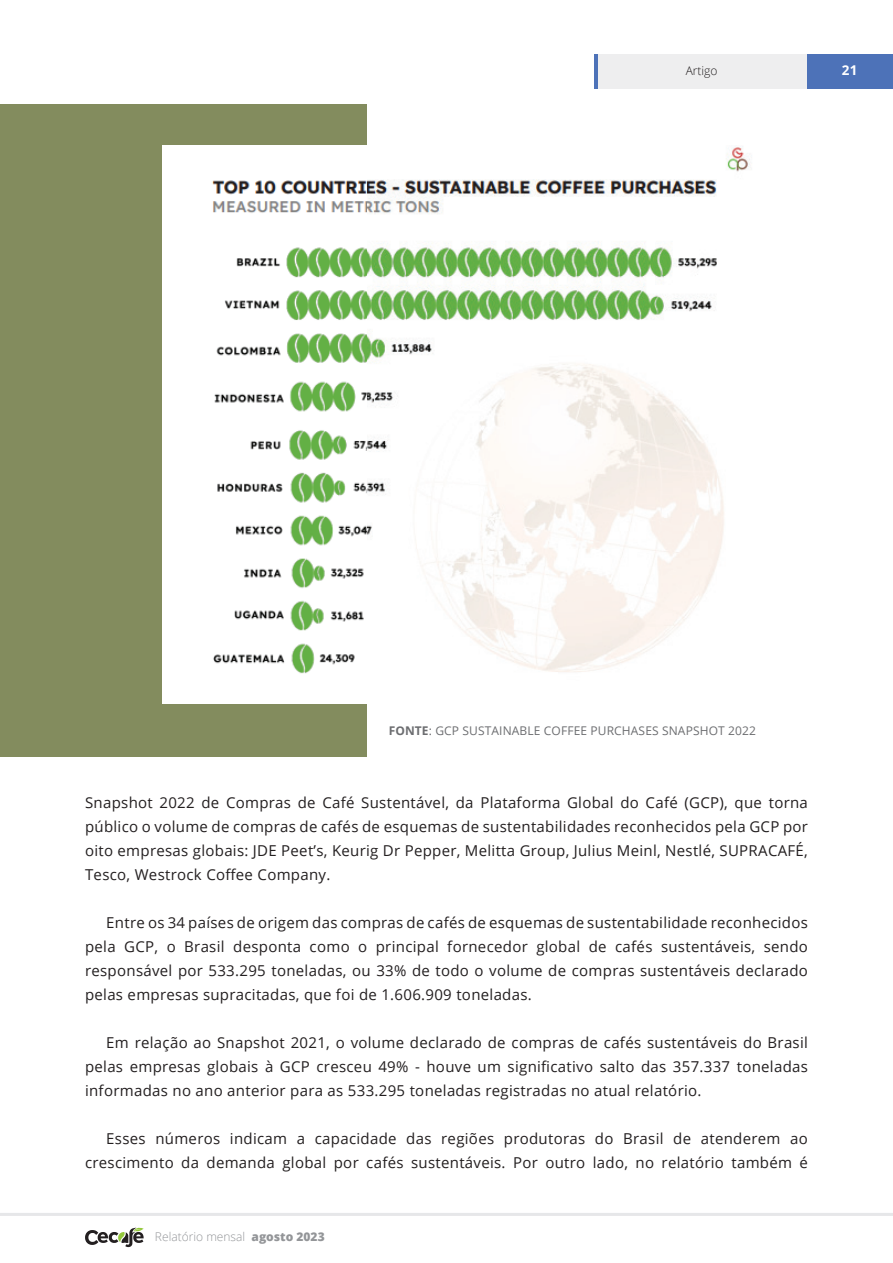
<style>
.page{position:relative;width:893px;height:1263px;background:#fff}
.page>*{position:absolute;margin:0;border:0;box-sizing:border-box;transform-origin:0 0}
.t1{font:15px/24px "Open Sans";letter-spacing:.02em;color:#231f20;text-align:justify}
.t2{font:700 13.5px "Open Sans";color:#fff}
.t3{font:12px "Open Sans";letter-spacing:.01em;color:#6c6d70}
.t4{font:300 12px "Open Sans";color:#939598}
.t5{font:300 12px "Open Sans";color:#231f20}
.s1{font-weight:700}
.s2{font-weight:800}
</style>
<div class="page">
<hr style="left:0;top:1213px;width:893px;height:3px;background:#e6e7e9">
<svg style="left:85px;top:1227px;width:59px;height:20px"></svg>
<div style="left:595px;top:54px;width:213px;height:34px;background:#eeeeef"></div>
<div style="left:808px;top:54px;width:85px;height:34px;background:#4d72b8"></div>
<hr style="left:594px;top:54px;width:3px;height:34px;background:#4d72b8">
<div style="left:0;top:104px;width:366px;height:652px;background:#838c5e"></div>
<img style="left:163px;top:145px;width:589px;height:559px">
<p class="t5" style="left:686px;top:63px;width:33px">Artigo</p>
<p class="t2" style="left:842px;top:61px;width:17px">21</p>
<p class="t3" style="left:389px;top:723px;width:369px"><span class="s1">FONTE</span>: GCP SUSTAINABLE COFFEE PURCHASES SNAPSHOT 2022</p>
<p class="t1" style="left:85px;top:790px;width:724px">Snapshot 2022 de Compras de Café Sustentável, da Plataforma Global do Café (GCP), que torna público o volume de compras de cafés de esquemas de sustentabilidades reconhecidos pela GCP por oito empresas globais: JDE Peet’s, Keurig Dr Pepper, Melitta Group, Julius Meinl, Nestlé, SUPRACAFÉ, Tesco, Westrock Coffee Company.</p>
<p class="t1" style="left:85px;top:910px;width:724px;text-indent:21px">Entre os 34 países de origem das compras de cafés de esquemas de sustentabilidade reconhecidos pela GCP, o Brasil desponta como o principal fornecedor global de cafés sustentáveis, sendo responsável por 533.295 toneladas, ou 33% de todo o volume de compras sustentáveis declarado pelas empresas supracitadas, que foi de 1.606.909 toneladas.</p>
<p class="t1" style="left:85px;top:1030px;width:724px;text-indent:21px">Em relação ao Snapshot 2021, o volume declarado de compras de cafés sustentáveis do Brasil pelas empresas globais à GCP cresceu 49% - houve um significativo salto das 357.337 toneladas informadas no ano anterior para as 533.295 toneladas registradas no atual relatório.</p>
<p class="t1" style="left:85px;top:1126px;width:724px;text-align:right">Esses números indicam a capacidade das regiões produtoras do Brasil de atenderem ao crescimento da demanda global por cafés sustentáveis. Por outro lado, no relatório também é</p>
<p class="t4" style="left:155px;top:1229px;width:171px">Relatório mensal <span class="s2">agosto 2023</span></p>
</div>
